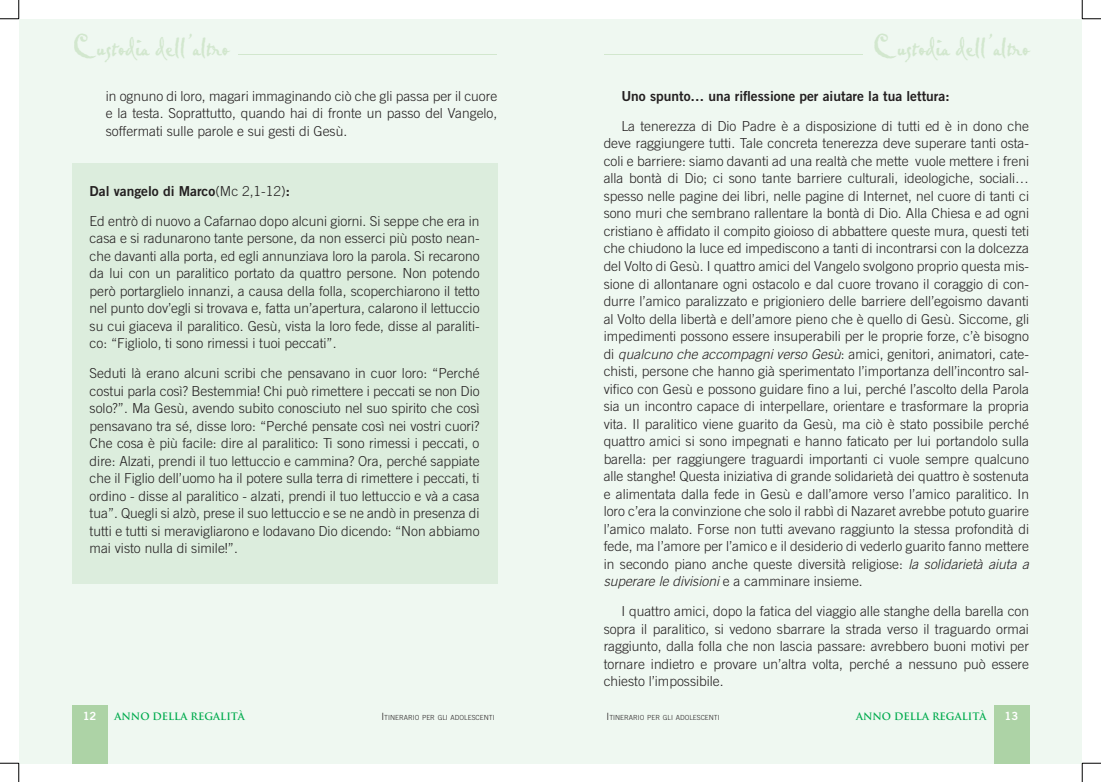
<style>
.page{position:relative;width:1101px;height:782px;background:#fff}
.page>*{position:absolute;margin:0;border:0;box-sizing:border-box;transform-origin:0 0}
.t1{font:31.25px "Pablo LET Plain 10";color:#d2e7ce}
.t2{font:300 13.75px/17.5px "Trade Gothic";color:#231f20;text-align:justify}
.t3{font:13.75px "Trade Gothic Bold Two";color:#231f20}
.t4{font:11.25px "Trade Gothic Bold Two";color:#fff}
.t5{font:700 10px "Trajan";color:#00ab4d}
.t6{font:300 7px "Trade Gothic";color:#231f20}
.s1{font-family:"Trade Gothic";font-weight:300}
.s2{font-style:italic}
.s3{font-size:10px}
</style>
<div class="page">
<div style="left:19px;top:19px;width:531px;height:744px;background:#eff8f1"></div>
<div style="left:72px;top:705px;width:35px;height:58px;background:#add3a6"></div>
<hr style="left:238px;top:54px;width:259px;height:1px;background:#d2e7ce">
<div style="left:550px;top:19px;width:532px;height:744px;background:#eff8f1"></div>
<div style="left:993px;top:705px;width:36px;height:58px;background:#add3a6"></div>
<hr style="left:603px;top:54px;width:259px;height:1px;background:#d2e7ce">
<div style="left:72px;top:163px;width:425px;height:421px;background:#dceddd"></div>
<svg style="left:0;top:0;width:20px;height:20px"></svg>
<svg style="left:0;top:762px;width:20px;height:20px"></svg>
<svg style="left:1081px;top:0;width:19px;height:20px"></svg>
<svg style="left:1081px;top:762px;width:19px;height:20px"></svg>
<h1 class="t1" style="left:72px;top:26px;width:158px">Custodia dell’altro</h1>
<h1 class="t1" style="left:872px;top:26px;width:158px">Custodia dell’altro</h1>
<p class="t2" style="left:106px;top:87px;width:393px">in ognuno di loro, magari immaginando ciò che gli passa per il cuore e la testa. Soprattutto, quando hai di fronte un passo del Vangelo, soffermati sulle parole e sui gesti di Gesù.</p>
<p class="t3" style="left:90px;top:182px;width:202px">Dal vangelo di marco<span class="s1">(Mc 2,1-12)</span>:</p>
<p class="t2" style="left:90px;top:212px;width:391px">Ed entrò di nuovo a Cafarnao dopo alcuni giorni. Si seppe che era in casa e si radunarono tante persone, da non esserci più posto nean&shy;che davanti alla porta, ed egli annunziava loro la parola. Si recarono da lui con un paralitico portato da quattro persone. Non potendo però portarglielo innanzi, a causa della folla, scoperchiarono il tetto nel punto dov’egli si trovava e, fatta un’apertura, calarono il lettuccio su cui giaceva il paralitico. Gesù, vista la loro fede, disse al paraliti&shy;co: “Figliolo, ti sono rimessi i tuoi peccati”.</p>
<p class="t2" style="left:90px;top:364px;width:391px">Seduti là erano alcuni scribi che pensavano in cuor loro: “Perché costui parla così? Bestemmia! Chi può rimettere i peccati se non Dio solo?”. Ma Gesù, avendo subito conosciuto nel suo spirito che così pensavano tra sé, disse loro: “Perché pensate così nei vostri cuori?<br>Che cosa è più facile: dire al paralitico: Ti sono rimessi i peccati, o dire: Alzati, prendi il tuo lettuccio e cammina? Ora, perché sappiate che il Figlio dell’uomo ha il potere sulla terra di rimettere i peccati, ti ordino - disse al paralitico - alzati, prendi il tuo lettuccio e và a casa tua”. Quegli si alzò, prese il suo lettuccio e se ne andò in presenza di tutti e tutti si meravigliarono e lodavano Dio dicendo: “Non abbiamo mai visto nulla di simile!”.</p>
<p class="t3" style="left:621px;top:87px;width:330px">uno spunto… una riflessione per aiutare la tua lettura:</p>
<p class="t2" style="left:603px;top:117px;width:427px;text-indent:18px">La tenerezza di Dio Padre è a disposizione di tutti ed è in dono che deve raggiungere tutti. Tale concreta tenerezza deve superare tanti osta&shy;coli e barriere: siamo davanti ad una realtà che mette vuole mettere i freni alla bontà di Dio; ci sono tante barriere culturali, ideologiche, sociali… spesso nelle pagine dei libri, nelle pagine di Internet, nel cuore di tanti ci sono muri che sembrano rallentare la bontà di Dio. Alla Chiesa e ad ogni cristiano è affidato il compito gioioso di abbattere queste mura, questi teti che chiudono la luce ed impediscono a tanti di incontrarsi con la dolcezza del Volto di Gesù. I quattro amici del Vangelo svolgono proprio questa mis&shy;sione di allontanare ogni ostacolo e dal cuore trovano il coraggio di con&shy;durre l’amico paralizzato e prigioniero delle barriere dell’egoismo davanti al Volto della libertà e dell’amore pieno che è quello di Gesù. Siccome, gli impedimenti possono essere insuperabili per le proprie forze, c’è bisogno di <span class="s2">qualcuno che accompagni verso Gesù</span>: amici, genitori, animatori, cate&shy;chisti, persone che hanno già sperimentato l’importanza dell’incontro sal&shy;vifico con Gesù e possono guidare fino a lui, perché l’ascolto della Parola sia un incontro capace di interpellare, orientare e trasformare la propria vita. Il paralitico viene guarito da Gesù, ma ciò è stato possibile perché quattro amici si sono impegnati e hanno faticato per lui portandolo sulla barella: per raggiungere traguardi importanti ci vuole sempre qualcuno alle stanghe! Questa iniziativa di grande solidarietà dei quattro è sostenuta e alimentata dalla fede in Gesù e dall’amore verso l’amico paralitico. In loro c’era la convinzione che solo il rabbì di Nazaret avrebbe potuto guarire l’amico malato. Forse non tutti avevano raggiunto la stessa profondità di fede, ma l’amore per l’amico e il desiderio di vederlo guarito fanno mettere in secondo piano anche queste diversità religiose: <span class="s2">la solidarietà aiuta a superare le divisioni</span> e a camminare insieme.</p>
<p class="t2" style="left:603px;top:602px;width:427px;text-indent:18px">I quattro amici, dopo la fatica del viaggio alle stanghe della barella con sopra il paralitico, si vedono sbarrare la strada verso il traguardo ormai raggiunto, dalla folla che non lascia passare: avrebbero buoni motivi per tornare indietro e provare un’altra volta, perché a nessuno può essere chiesto l’impossibile.</p>
<p class="t4" style="left:83px;top:709px;width:15px">12</p>
<p class="t5" style="left:114px;top:710px;width:132px">ANNO DELLA REGALITà</p>
<p class="t6" style="left:381px;top:713px;width:115px"><span class="s3">I</span>TINERARIO PER GLI ADOLESCENTI</p>
<p class="t6" style="left:606px;top:713px;width:115px"><span class="s3">I</span>TINERARIO PER GLI ADOLESCENTI</p>
<p class="t5" style="left:856px;top:710px;width:132px">ANNO DELLA REGALITà</p>
<p class="t4" style="left:1004px;top:709px;width:15px">13</p>
</div>
